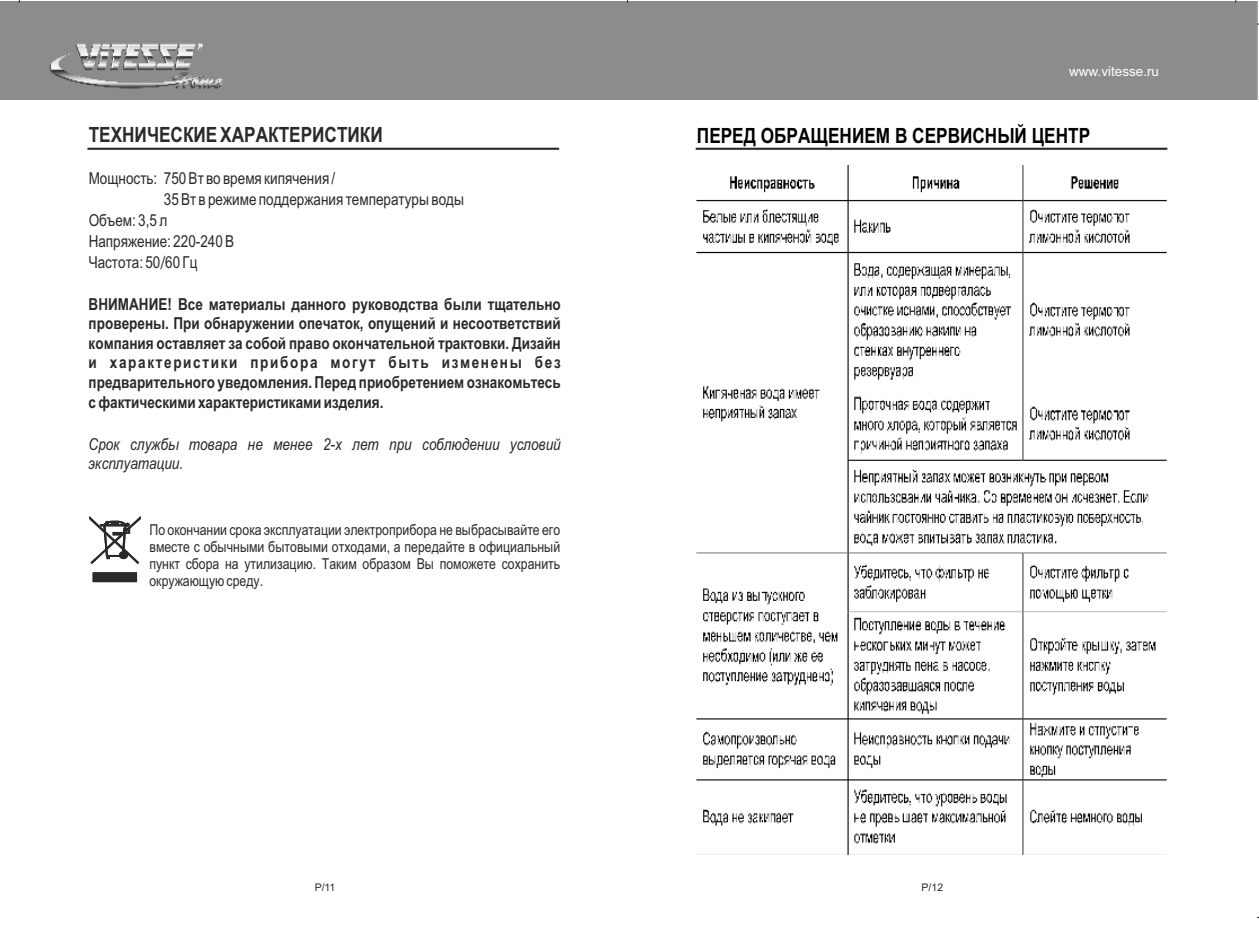
<style>
.page{position:relative;width:1259px;height:936px;background:#fff}
.page>*{position:absolute;margin:0;border:0;box-sizing:border-box;transform-origin:0 0}
.t1{font:700 21px "Arial Narrow";color:#000}
.t2{font:700 21px "Arial Narrow";color:#2b2929}
.t3{font:700 16.5px/19.5px "Arial Narrow";color:#2b2929;text-align:justify}
.t4{font:16.5px "Arial Narrow";color:#2b2929}
.t5{font:italic 16.5px/19.5px "Arial Narrow";color:#2b2929}
.t6{font:15px/17px "Arial Narrow";color:#2b2929;text-align:justify}
.t7{font:13.5px "Arial";color:#fff}
.t8{font:10.5px "Arial";color:#2b2929}
.s1{font-family:"P Ming Li U";font-size:18px}
</style>
<div class="page">
<div style="left:0;top:2px;width:1257px;height:98px;background:#8b8c8c"></div>
<hr style="left:695px;top:148px;width:472px;height:2px;background:#2b2929">
<hr style="left:87px;top:148px;width:472px;height:2px;background:#2b2929">
<img style="left:696px;top:166px;width:471px;height:688px">
<svg style="left:93px;top:572px;width:44px;height:10px"></svg>
<svg style="left:89px;top:516px;width:52px;height:47px"></svg>
<p class="t2" style="left:89px;top:126px;width:296px">ТЕХНИЧЕСКИЕ ХАРАКТЕРИСТИКИ</p>
<p class="t4" style="left:89px;top:172px;width:248px">Мощность: 750 Вт во время кипячения /</p>
<p class="t4" style="left:164px;top:193px;width:302px">35 Вт в режиме поддержания температуры воды</p>
<p class="t4" style="left:89px;top:214px;width:80px">Объем: 3,5 л</p>
<p class="t4" style="left:89px;top:235px;width:147px">Напряжение: 220-240 В</p>
<p class="t4" style="left:89px;top:256px;width:110px">Частота: 50<span class="s1">/</span>60 Гц</p>
<p class="t3" style="left:89px;top:296px;width:474px">ВНИМАНИЕ! Все материалы данного руководства были тщательно проверены. При обнаружении опечаток, опущений и несоответствий компания оставляет за собой право окончательной трактовки. Дизайн и характеристики прибора могут быть изменены без предварительного уведомления. Перед приобретением ознакомьтесь с фактическими характеристиками изделия.</p>
<p class="t5" style="left:89px;top:435px;width:474px">Срок службы товара не менее 2-х лет при соблюдении условий эксплуатации.</p>
<p class="t6" style="left:149px;top:522px;width:412px">По окончании срока эксплуатации электроприбора не выбрасывайте его вместе с обычными бытовыми отходами, а передайте в официальный пункт сбора на утилизацию. Таким образом Вы поможете сохранить окружающую среду.</p>
<p class="t7" style="left:1069px;top:67px;width:92px">www.vitesse.ru</p>
<p class="t1" style="left:697px;top:128px;width:395px">ПЕРЕД ОБРАЩЕНИЕМ В СЕРВИСНЫЙ ЦЕНТР</p>
<p class="t8" style="left:315px;top:883px;width:22px">P/11</p>
<p class="t8" style="left:921px;top:883px;width:23px">P/12</p>
</div>
